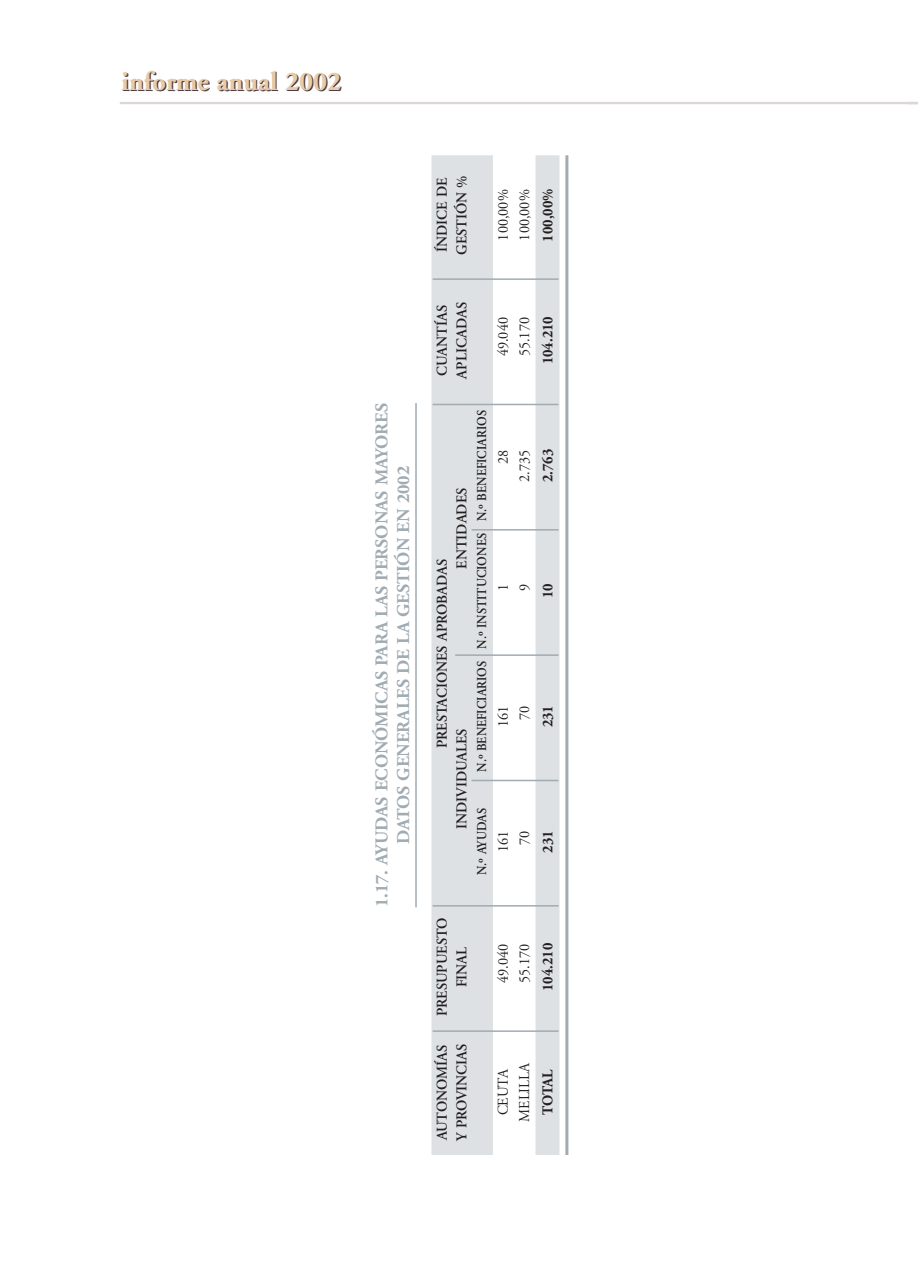
<style>
.page{position:relative;width:918px;height:1287px;background:#fff}
.page>*{position:absolute;margin:0;border:0;box-sizing:border-box;transform-origin:0 0}
.t1{font:700 27px "Adobe Garamond";color:#4e3c44}
.t2{font:700 18px/21.6px "Adobe Garamond";color:#a0abb2;text-align:center}
.t3{font:600 15px "Adobe Garamond";color:#231f20;scale:.95 1}
.t4{font:15px "Adobe Garamond";color:#231f20;scale:.95 1}
.t5{font:700 15px "Adobe Garamond";color:#231f20;scale:.95 1}
.t6{font:600 13.5px "Adobe Garamond";color:#231f20;scale:.9 1}
</style>
<div class="page">
<hr style="left:120px;top:102px;width:798px;height:2px;background:#ddd6d8">
<hr style="left:415px;top:403px;width:2px;height:504px;background:#a0abb2">
<div style="left:431px;top:155px;width:62px;height:1000px;background:#dde1e3"></div>
<div style="left:536px;top:155px;width:24px;height:1000px;background:#dde1e3"></div>
<hr style="left:565px;top:155px;width:3px;height:1000px;background:#a0abb2">
<hr style="left:433px;top:1030px;width:126px;height:2px;background:#a0abb2">
<hr style="left:433px;top:905px;width:126px;height:2px;background:#a0abb2">
<hr style="left:472px;top:780px;width:87px;height:1px;background:#a0abb2">
<hr style="left:455px;top:654px;width:104px;height:2px;background:#a0abb2">
<hr style="left:472px;top:529px;width:87px;height:2px;background:#a0abb2">
<hr style="left:433px;top:404px;width:126px;height:1px;background:#a0abb2">
<hr style="left:433px;top:278px;width:126px;height:2px;background:#a0abb2">
<h1 class="t1" style="left:123px;top:72px;width:222px">informe anual 2002</h1>
<p class="t2" style="left:373px;top:907px;width:506px;rotate:-90deg">1.17. AYUDAS ECONÓMICAS PARA LAS PERSONAS MAYORES<br>DATOS GENERALES DE LA GESTIÓN EN 2002</p>
<p class="t3" style="left:456px;top:255px;width:85px;rotate:-90deg">GESTIÓN %</p>
<p class="t3" style="left:436px;top:252px;width:79px;rotate:-90deg">ÍNDICE DE</p>
<p class="t4" style="left:497px;top:241px;width:55px;rotate:-90deg">100,00%</p>
<p class="t4" style="left:518px;top:241px;width:55px;rotate:-90deg">100,00%</p>
<p class="t5" style="left:542px;top:242px;width:57px;rotate:-90deg">100,00%</p>
<p class="t3" style="left:436px;top:376px;width:76px;rotate:-90deg">CUANTÍAS</p>
<p class="t3" style="left:456px;top:379px;width:82px;rotate:-90deg">APLICADAS</p>
<p class="t4" style="left:497px;top:356px;width:43px;rotate:-90deg">49.040</p>
<p class="t4" style="left:518px;top:356px;width:43px;rotate:-90deg">55.170</p>
<p class="t5" style="left:542px;top:364px;width:52px;rotate:-90deg">104.210</p>
<p class="t3" style="left:436px;top:748px;width:201px;rotate:-90deg">PRESTACIONES APROBADAS</p>
<p class="t3" style="left:456px;top:569px;width:87px;rotate:-90deg">ENTIDADES</p>
<p class="t3" style="left:456px;top:829px;width:107px;rotate:-90deg">INDIVIDUALES</p>
<p class="t6" style="left:477px;top:772px;width:403px;rotate:-90deg">N.º BENEFICIARIOS N.º INSTITUCIONES N.º BENEFICIARIOS</p>
<p class="t6" style="left:477px;top:875px;width:76px;rotate:-90deg">N.º AYUDAS</p>
<p class="t4" style="left:497px;top:464px;width:16px;rotate:-90deg">28</p>
<p class="t4" style="left:497px;top:591px;width:9px;rotate:-90deg">1</p>
<p class="t4" style="left:497px;top:727px;width:24px;rotate:-90deg">161</p>
<p class="t4" style="left:497px;top:852px;width:24px;rotate:-90deg">161</p>
<p class="t4" style="left:518px;top:482px;width:35px;rotate:-90deg">2.735</p>
<p class="t4" style="left:518px;top:591px;width:9px;rotate:-90deg">9</p>
<p class="t4" style="left:518px;top:720px;width:16px;rotate:-90deg">70</p>
<p class="t4" style="left:518px;top:845px;width:16px;rotate:-90deg">70</p>
<p class="t5" style="left:542px;top:482px;width:37px;rotate:-90deg">2.763</p>
<p class="t5" style="left:542px;top:598px;width:17px;rotate:-90deg">10</p>
<p class="t5" style="left:542px;top:727px;width:25px;rotate:-90deg">231</p>
<p class="t5" style="left:542px;top:853px;width:25px;rotate:-90deg">231</p>
<p class="t3" style="left:436px;top:1016px;width:105px;rotate:-90deg">PRESUPUESTO</p>
<p class="t3" style="left:456px;top:987px;width:44px;rotate:-90deg">FINAL</p>
<p class="t3" style="left:436px;top:1140px;width:102px;rotate:-90deg">AUTONOMÍAS</p>
<p class="t3" style="left:456px;top:1141px;width:104px;rotate:-90deg">Y PROVINCIAS</p>
<p class="t4" style="left:497px;top:983px;width:43px;rotate:-90deg">49.040</p>
<p class="t4" style="left:518px;top:983px;width:43px;rotate:-90deg">55.170</p>
<p class="t5" style="left:542px;top:991px;width:52px;rotate:-90deg">104.210</p>
<p class="t4" style="left:497px;top:1115px;width:51px;rotate:-90deg">CEUTA</p>
<p class="t4" style="left:518px;top:1122px;width:64px;rotate:-90deg">MELILLA</p>
<p class="t5" style="left:542px;top:1115px;width:49px;rotate:-90deg">TOTAL</p>
</div>
